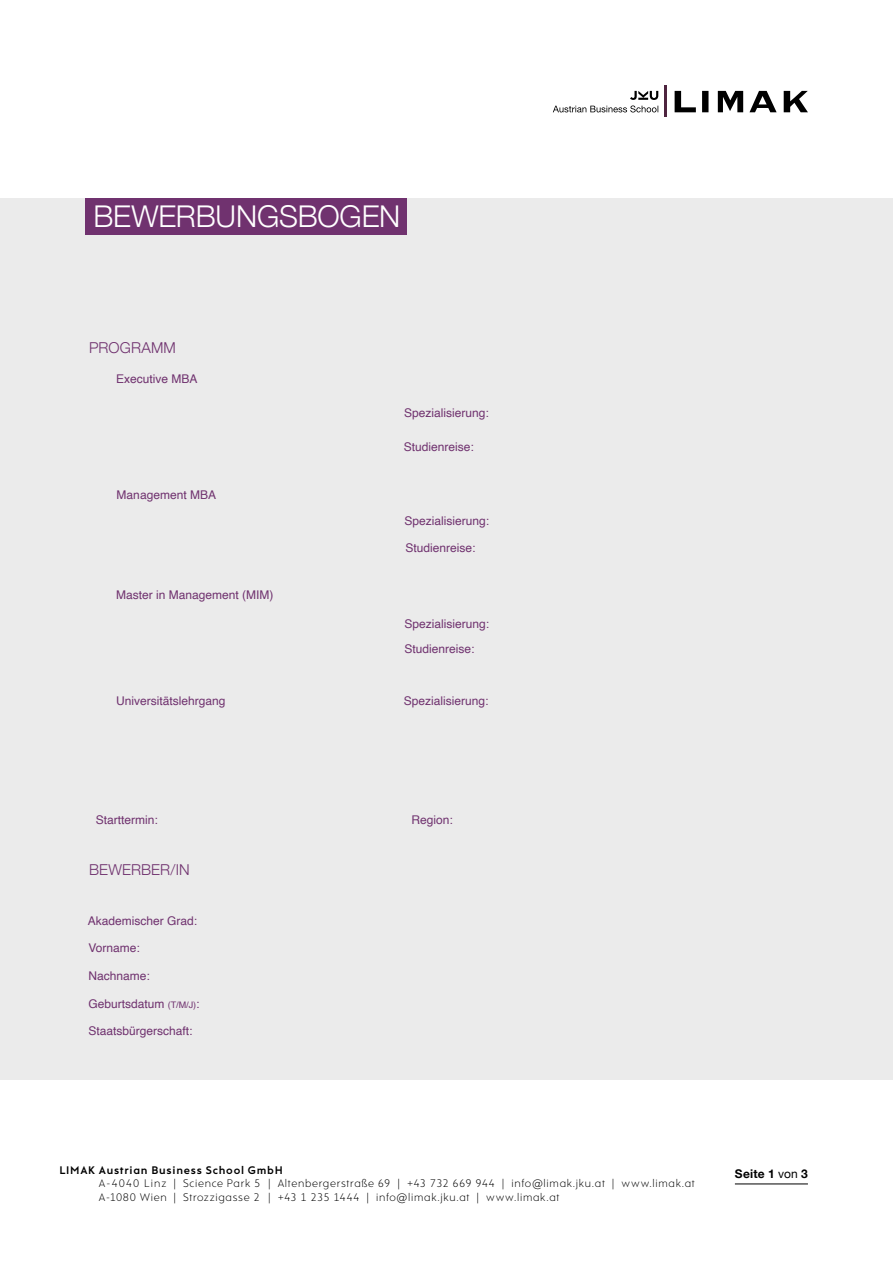
<style>
.page{position:relative;width:893px;height:1263px;background:#fff}
.page>*{position:absolute;margin:0;border:0;box-sizing:border-box;transform-origin:0 0}
.t1{font:300 30px "Helvetica Neue";letter-spacing:-.005em;color:#fff}
.t2{font:300 15px "Helvetica Neue";letter-spacing:.005em;color:#70326f}
.t3{font:12px/24.9px "Helvetica";color:#70326f}
.t4{font:700 12px "Helvetica Neue";letter-spacing:.02em;color:#000}
.t5{font:11.25px/13.5px "Rams Lt";letter-spacing:.06em;color:#000}
.t6{font:700 11.25px "Rams";letter-spacing:.065em;color:#000}
.s1{font-size:9px}
.s2{font-weight:400}
</style>
<div class="page">
<div style="left:0;top:198px;width:893px;height:882px;background:#ebebeb"></div>
<svg style="left:675px;top:91px;width:133px;height:21px"></svg>
<hr style="left:664px;top:85px;width:3px;height:32px;background:#4e243f">
<svg style="left:553px;top:91px;width:105px;height:21px"></svg>
<hr style="left:735px;top:1183px;width:73px;height:1px;background:#000">
<div style="left:85px;top:198px;width:321px;height:37px;background:#70326f"></div>
<h1 class="t1" style="left:93px;top:193px;width:308px">BEWERBUNGSBOGEN</h1>
<p class="t2" style="left:89px;top:335px;width:88px">PROGRAMM</p>
<p class="t3" style="left:116px;top:367px;width:83px">Executive MBA</p>
<p class="t3" style="left:117px;top:483px;width:101px">Management MBA</p>
<p class="t3" style="left:116px;top:583px;width:159px">Master in Management (MIM)</p>
<p class="t3" style="left:116px;top:689px;width:111px">Universitätslehrgang</p>
<p class="t3" style="left:404px;top:401px;width:86px">Spezialisierung:</p>
<p class="t3" style="left:404px;top:435px;width:72px">Studienreise:</p>
<p class="t3" style="left:405px;top:508px;width:86px">Spezialisierung:</p>
<p class="t3" style="left:405px;top:535px;width:72px">Studienreise:</p>
<p class="t3" style="left:404px;top:611px;width:86px">Spezialisierung:<br>Studienreise:</p>
<p class="t3" style="left:404px;top:689px;width:86px">Spezialisierung:</p>
<p class="t3" style="left:96px;top:808px;width:64px">Starttermin:</p>
<p class="t3" style="left:411px;top:808px;width:43px">Region:</p>
<p class="t2" style="left:89px;top:858px;width:102px">BEWERBER/IN</p>
<p class="t3" style="left:88px;top:908px;width:111px">Akademischer Grad:</p>
<p class="t3" style="left:88px;top:936px;width:53px">Vorname:</p>
<p class="t3" style="left:88px;top:964px;width:63px">Nachname:</p>
<p class="t3" style="left:88px;top:991px;width:113px">Geburtsdatum <span class="s1">(T/M/J)</span>:</p>
<p class="t3" style="left:88px;top:1019px;width:106px">Staatsbürgerschaft:</p>
<p class="t6" style="left:60px;top:1163px;width:225px">LIMAK Austrian Business School GmbH</p>
<p class="t5" style="left:99px;top:1176px;width:597px">A-4040 Linz | Science Park 5 | Altenbergerstraße 69 | +43 732 669 944 | info@limak.jku.at | www.limak.at<br>A-1080 Wien | Strozzigasse 2 | +43 1 235 1444 | info@limak.jku.at | www.limak.at</p>
<p class="t4" style="left:735px;top:1164px;width:75px">Seite 1 <span class="s2">von</span> 3</p>
</div>
